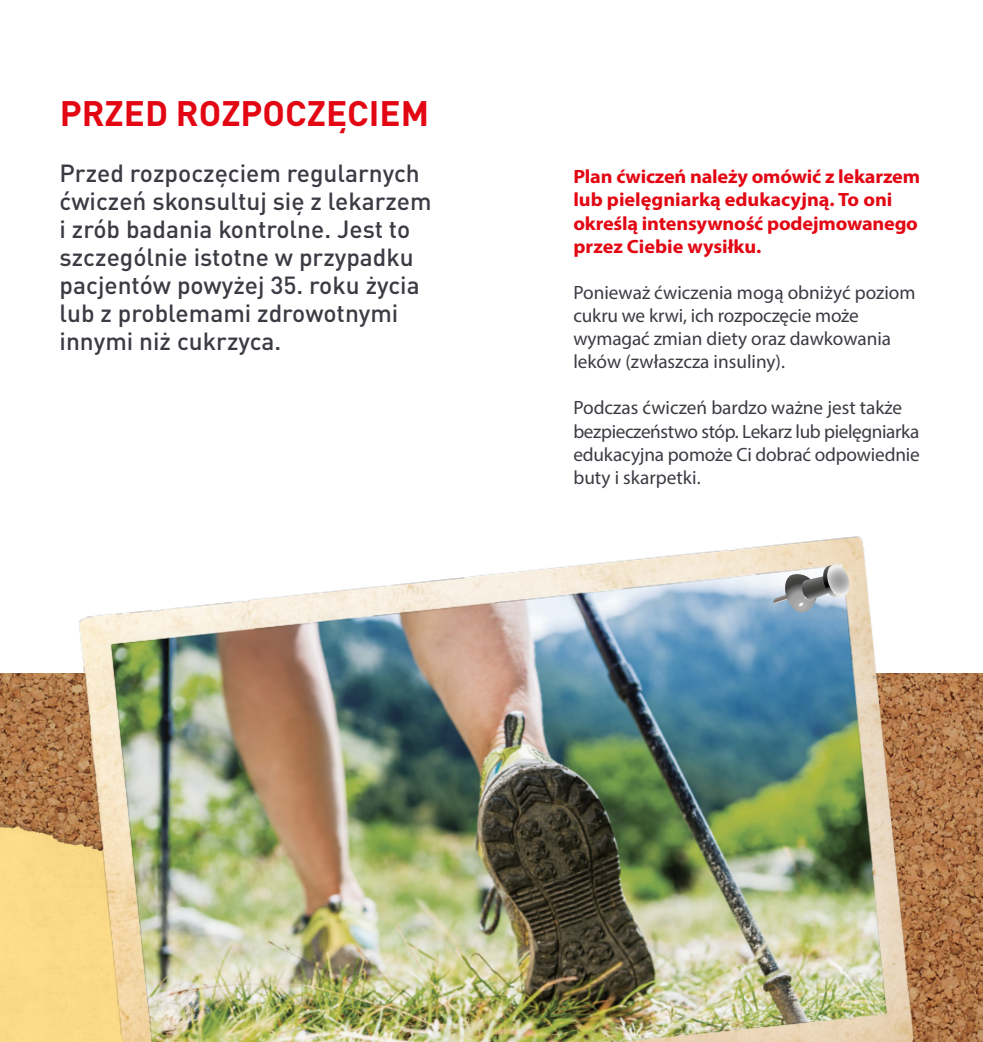
<style>
.page{position:relative;width:983px;height:1042px;background:#fff}
.page>*{position:absolute;margin:0;border:0;box-sizing:border-box;transform-origin:0 0}
.t1{font:700 35px "DIN Pro";color:#e30613}
.t2{font:500 24.5px/28px "DIN Pro";color:#3b3c43}
.t3{font:19.25px/23.1px "Myriad Pro";letter-spacing:-.005em;color:#3b3c43}
.t4{font:700 19.25px/23.1px "Myriad Pro";letter-spacing:-.01em;color:#e30613;scale:1.05 1}
</style>
<div class="page">
<img style="left:0;top:673px;width:982px;height:369px">
<img style="left:0;top:775px;width:45px;height:267px">
<img style="left:45px;top:536px;width:904px;height:506px">
<svg style="left:773px;top:564px;width:77px;height:48px;background:#abafb1"></svg>
<h1 class="t1" style="left:60px;top:90px;width:371px">PRZED ROZPOCZĘCIEM</h1>
<p class="t2" style="left:60px;top:156px;width:373px">Przed rozpoczęciem regularnych ćwiczeń skonsultuj się z lekarzem i zrób badania kontrolne. Jest to szczególnie istotne w przypadku pacjentów powyżej 35. roku życia lub z problemami zdrowotnymi innymi niż cukrzyca.</p>
<p class="t4" style="left:573px;top:165px;width:331px">Plan ćwiczeń należy omówić z lekarzem lub pielęgniarką edukacyjną. To oni określą intensywność podejmowanego przez Ciebie wysiłku.</p>
<p class="t3" style="left:573px;top:280px;width:343px">Ponieważ ćwiczenia mogą obniżyć poziom cukru we krwi, ich rozpoczęcie może wymagać zmian diety oraz dawkowania leków (zwłaszcza insuliny).</p>
<p class="t3" style="left:573px;top:396px;width:348px">Podczas ćwiczeń bardzo ważne jest także bezpieczeństwo stóp. Lekarz lub pielęgniarka edukacyjna pomoże Ci dobrać odpowiednie buty i skarpetki.</p>
</div>
